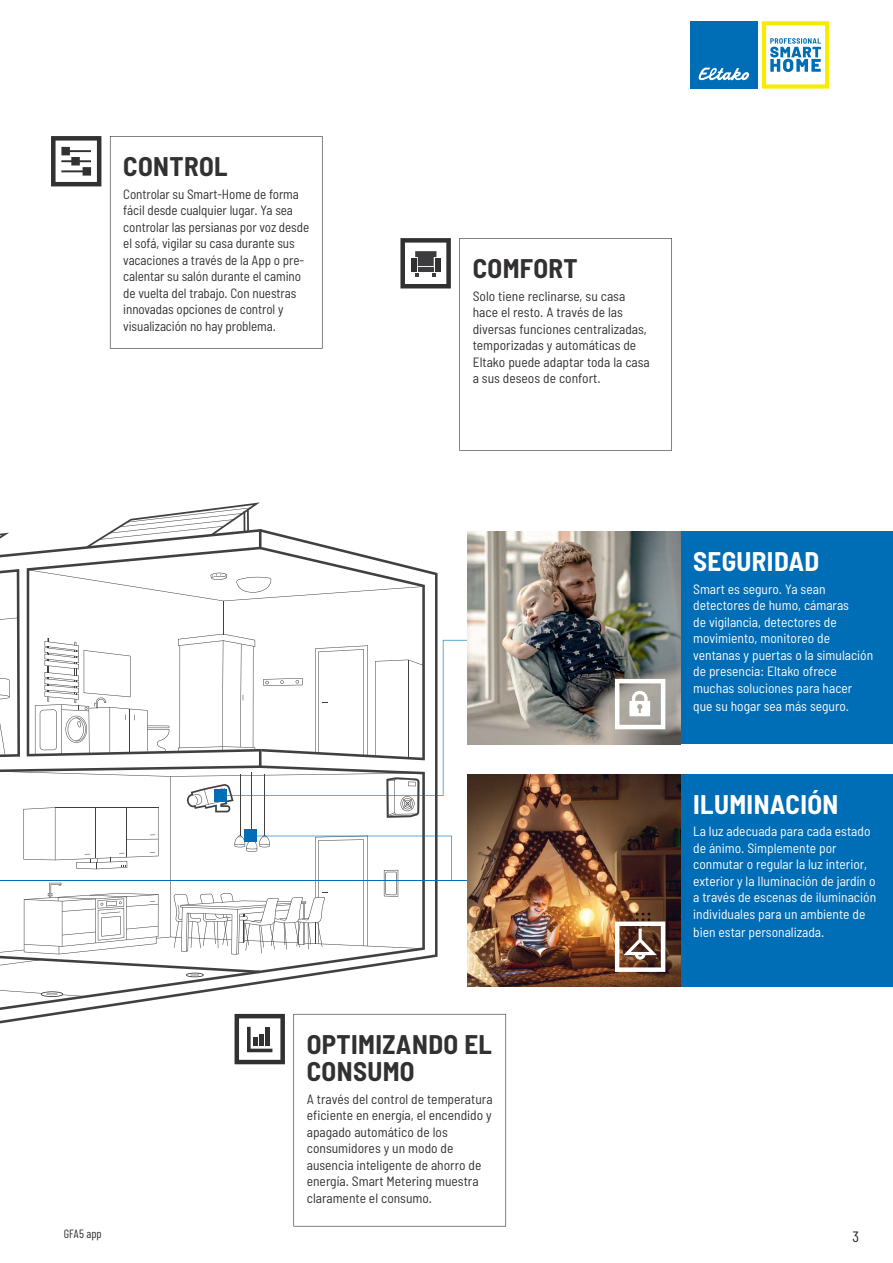
<style>
.page{position:relative;width:893px;height:1263px;background:#fff}
.page>*{position:absolute;margin:0;border:0;box-sizing:border-box;transform-origin:0 0}
.t1{font:700 semi-condensed 27px/27px "Barlow";letter-spacing:.015em;color:#323031}
.t2{font:700 semi-condensed 27px "Barlow";letter-spacing:.015em;color:#fff}
.t3{font:15px "Barlow Condensed";color:#231f20}
.t4{font:semi-condensed 13.5px/16.5px "Barlow";color:#323031}
.t5{font:semi-condensed 13.5px/16.5px "Barlow";color:#fff}
.t6{font:12px "Barlow Condensed";color:#323031}
</style>
<div class="page">
<svg style="left:762px;top:21px;width:67px;height:68px"></svg>
<div style="left:690px;top:21px;width:68px;height:68px;background:#006db7"></div>
<svg style="left:698px;top:68px;width:51px;height:13px"></svg>
<svg style="left:293px;top:1014px;width:213px;height:213px"></svg>
<svg style="left:459px;top:238px;width:213px;height:213px"></svg>
<svg style="left:400px;top:238px;width:51px;height:50px"></svg>
<div style="left:411px;top:258px;width:6px;height:14px;background:#323031"></div>
<div style="left:435px;top:258px;width:5px;height:14px;background:#323031"></div>
<svg style="left:110px;top:136px;width:213px;height:213px"></svg>
<svg style="left:51px;top:136px;width:50px;height:50px"></svg>
<div style="left:680px;top:532px;width:213px;height:212px;background:#006db7"></div>
<div style="left:680px;top:774px;width:213px;height:213px;background:#006db7"></div>
<svg style="left:0;top:502px;width:468px;height:562px"></svg>
<img style="left:468px;top:774px;width:212px;height:213px">
<svg style="left:615px;top:922px;width:50px;height:50px"></svg>
<img style="left:468px;top:532px;width:212px;height:212px">
<svg style="left:615px;top:679px;width:50px;height:50px"></svg>
<h1 class="t1" style="left:123px;top:156px;width:106px">CONTROL</h1>
<p class="t4" style="left:123px;top:187px;width:187px">Controlar su Smart-Home de forma fácil desde cualquier lugar. Ya sea controlar las persianas por voz desde el sofá, vigilar su casa durante sus vacaciones a través de la App o pre&shy;calentar su salón durante el camino de vuelta del trabajo. Con nuestras innovadas opciones de control y visualización no hay problema.</p>
<h1 class="t1" style="left:473px;top:258px;width:107px">COMFORT</h1>
<p class="t4" style="left:473px;top:289px;width:179px">Solo tiene reclinarse, su casa hace el resto. A través de las diversas funciones centralizadas, temporizadas y automáticas de<br>Eltako puede adaptar toda la casa a sus deseos de confort.</p>
<p class="t6" style="left:64px;top:1227px;width:39px">GFA5 app</p>
<h1 class="t1" style="left:307px;top:1034px;width:187px">OPTIMIZANDO EL<br>CONSUMO</h1>
<p class="t4" style="left:307px;top:1092px;width:187px">A través del control de temperatura eficiente en energía, el encendido y apagado automático de los consumidores y un modo de ausencia inteligente de ahorro de energía. Smart Metering muestra claramente el consumo.</p>
<h1 class="t2" style="left:693px;top:553px;width:128px">SEGURIDAD</h1>
<p class="t5" style="left:693px;top:582px;width:182px">Smart es seguro. Ya sean detectores de humo, cámaras<br>de vigilancia, detectores de movimiento, monitoreo de ventanas y puertas o la simulación de presencia: Eltako ofrece muchas soluciones para hacer</p>
<p class="t5" style="left:693px;top:699px;width:157px">que su hogar sea más seguro.</p>
<h1 class="t2" style="left:693px;top:795px;width:147px">ILUMINACIÓN</h1>
<p class="t5" style="left:693px;top:825px;width:184px">La luz adecuada para cada estado de ánimo. Simplemente por conmutar o regular la luz interior, exterior y la Iluminación de jardín o a través de escenas de iluminación individuales para un ambiente de</p>
<p class="t5" style="left:693px;top:925px;width:133px">bien estar personalizada.</p>
<p class="t3" style="left:852px;top:1228px;width:8px">3</p>
</div>
